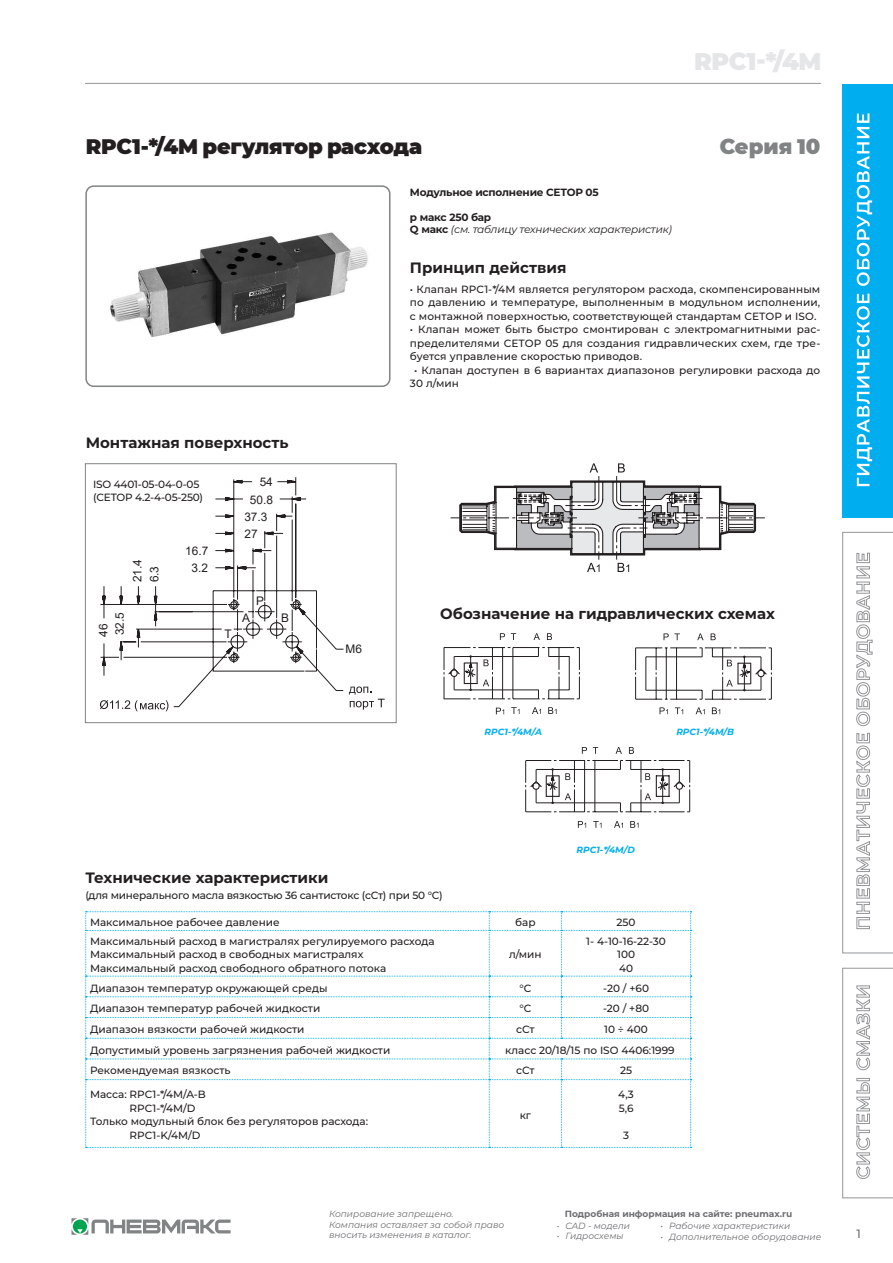
<style>
.page{position:relative;width:893px;height:1263px;background:#fff}
.page>*{position:absolute;margin:0;border:0;box-sizing:border-box;transform-origin:0 0}
.t1{font:900 24px "Montserrat";letter-spacing:-.02em;color:#e5e6e8}
.Стиль_абзаца_1{font:900 21px "Montserrat";letter-spacing:-.01em;color:#231f20}
.Стиль_абзаца_1-2{font:900 21px "Montserrat";color:#818485}
.Стиль_абзаца_1-3{font:700 15px "Montserrat";color:#231f20}
.t2{font:500 12px "Montserrat";color:#6c6d70}
.t3{font:11.85px/17.2px "Arial";color:#231f20}
.t4{font:500 10.5px/13.5px "Montserrat";color:#231f20;text-align:justify}
.t5{font:500 10.5px "Montserrat";letter-spacing:-.02em;color:#231f20}
.t6{font:italic 10.5px "Montserrat";letter-spacing:-.02em;color:#231f20}
.t7{font:700 10.5px "Montserrat";letter-spacing:-.02em;color:#231f20}
.t8{font:italic 9px/10.8px "Montserrat";color:#6c6d70}
.t9{font:700 9px "Montserrat";color:#6c6d70}
.маркированный_список{font:italic 700 9px "Montserrat";color:#00aeef}
.s1{font-weight:700;font-style:normal}
</style>
<div class="page">
<div style="left:843px;top:84px;width:50px;height:433px;background:#00aeef"></div>
<svg style="left:857px;top:294px;width:15px;height:192px"></svg>
<svg style="left:857px;top:113px;width:15px;height:173px"></svg>
<svg style="left:842px;top:968px;width:51px;height:230px"></svg>
<svg style="left:842px;top:532px;width:51px;height:421px"></svg>
<svg style="left:72px;top:1218px;width:159px;height:17px"></svg>
<hr style="left:85px;top:83px;width:736px;height:1px;background:#939598">
<svg style="left:85px;top:911px;width:607px;height:237px"></svg>
<svg style="left:85px;top:463px;width:312px;height:260px"></svg>
<img style="left:110px;top:232px;width:258px;height:105px">
<div style="left:85px;top:185px;width:305px;height:202px;border:2px solid #818485;border-radius:8px"></div>
<svg style="left:100px;top:477px;width:244px;height:230px"></svg>
<svg style="left:100px;top:700px;width:68px;height:11px"></svg>
<svg style="left:349px;top:686px;width:36px;height:24px"></svg>
<svg style="left:450px;top:463px;width:315px;height:109px"></svg>
<svg style="left:500px;top:633px;width:5px;height:7px"></svg>
<svg style="left:534px;top:633px;width:6px;height:7px"></svg>
<svg style="left:547px;top:633px;width:5px;height:7px"></svg>
<svg style="left:496px;top:708px;width:8px;height:6px"></svg>
<svg style="left:548px;top:707px;width:8px;height:7px"></svg>
<svg style="left:532px;top:707px;width:9px;height:7px"></svg>
<svg style="left:511px;top:707px;width:8px;height:7px"></svg>
<svg style="left:444px;top:647px;width:136px;height:53px"></svg>
<svg style="left:663px;top:633px;width:17px;height:7px"></svg>
<svg style="left:697px;top:633px;width:7px;height:7px"></svg>
<svg style="left:711px;top:633px;width:5px;height:7px"></svg>
<svg style="left:635px;top:647px;width:137px;height:53px"></svg>
<svg style="left:660px;top:707px;width:8px;height:7px"></svg>
<svg style="left:712px;top:707px;width:8px;height:7px"></svg>
<svg style="left:696px;top:707px;width:9px;height:7px"></svg>
<svg style="left:675px;top:707px;width:8px;height:7px"></svg>
<svg style="left:582px;top:747px;width:5px;height:7px"></svg>
<svg style="left:616px;top:747px;width:6px;height:7px"></svg>
<svg style="left:629px;top:747px;width:5px;height:7px"></svg>
<svg style="left:578px;top:821px;width:8px;height:7px"></svg>
<svg style="left:630px;top:821px;width:8px;height:7px"></svg>
<svg style="left:614px;top:821px;width:9px;height:7px"></svg>
<svg style="left:593px;top:821px;width:8px;height:7px"></svg>
<svg style="left:525px;top:760px;width:165px;height:52px"></svg>
<h1 class="t1" style="left:694px;top:44px;width:129px">RPC1-*/4M</h1>
<p class="Стиль_абзаца_1" style="left:86px;top:131px;width:338px">RPC1-*/4M регулятор расхода</p>
<p class="Стиль_абзаца_1-2" style="left:720px;top:131px;width:102px">Серия 10</p>
<p class="t7" style="left:410px;top:184px;width:190px">Модульное исполнение СЕТОР 05</p>
<p class="t7" style="left:410px;top:209px;width:83px">p макс 250 бар</p>
<p class="t6" style="left:410px;top:222px;width:264px"><span class="s1">Q макс</span> (см. таблицу технических характеристик)</p>
<p class="Стиль_абзаца_1-3" style="left:410px;top:256px;width:158px">Принцип действия</p>
<p class="Стиль_абзаца_1-3" style="left:86px;top:432px;width:204px">Монтажная поверхность</p>
<p class="t3" style="left:260px;top:473px;width:15px">54</p>
<p class="t5" style="left:93px;top:477px;width:108px">ISO 4401-05-04-0-05</p>
<p class="t5" style="left:93px;top:490px;width:111px">(CETOP 4.2-4-05-250)</p>
<p class="t3" style="left:244px;top:491px;width:30px;text-indent:6px">50.8<br>37.3<br>27</p>
<p class="t3" style="left:191px;top:559px;width:18px">3.2</p>
<p class="t3" style="left:185px;top:542px;width:25px">16.7</p>
<p class="t3" style="left:129px;top:582px;width:25px;line-height:16.8px;rotate:-90deg">21.4<br>6.3</p>
<p class="t3" style="left:95px;top:637px;width:26px;line-height:16.4px;rotate:-90deg">46<br>32.5</p>
<p class="t3" style="left:224px;top:625px;width:9px">T</p>
<p class="t3" style="left:256px;top:592px;width:9px">P</p>
<p class="t3" style="left:242px;top:609px;width:9px">A</p>
<p class="t3" style="left:281px;top:609px;width:9px">B</p>
<p class="t4" style="left:410px;top:282px;width:412px">• Клапан RPC1-*/4M является регулятором расхода, скомпенсированным по давлению и температуре, выполненным в модульном исполнении, с монтажной поверхностью, соответствующей стандартам СЕТОР и ISO.</p>
<p class="t4" style="left:410px;top:322px;width:412px">• Клапан может быть быстро смонтирован с электромагнитными рас&shy;пределителями СЕТОР 05 для создания гидравлических схем, где тре&shy;буется управление скоростью приводов.</p>
<p class="t4" style="left:410px;top:363px;width:412px;text-indent:4px">• Клапан доступен в 6 вариантах диапазонов регулировки расхода до<br>30 л/мин</p>
<p class="t3" style="left:346px;top:640px;width:18px">M6</p>
<p class="Стиль_абзаца_1-3" style="left:440px;top:603px;width:336px">Обозначение на гидравлических схемах</p>
<p class="маркированный_список" style="left:485px;top:725px;width:59px">RPC1-*/4M/A</p>
<p class="маркированный_список" style="left:676px;top:725px;width:59px">RPC1-*/4M/B</p>
<p class="Стиль_абзаца_1-3" style="left:85px;top:867px;width:245px">Технические характеристики</p>
<p class="t5" style="left:85px;top:887px;width:359px">(для минерального масла вязкостью 36 сантистокс (cСт) при 50 °С)</p>
<p class="маркированный_список" style="left:576px;top:843px;width:60px">RPC1-*/4M/D</p>
<p class="t4" style="left:90px;top:915px;width:191px">Максимальное рабочее давление</p>
<p class="t4" style="left:515px;top:915px;width:22px">бар</p>
<p class="t4" style="left:617px;top:915px;width:21px">250</p>
<p class="t4" style="left:90px;top:934px;width:346px">Максимальный расход в магистралях регулируемого расхода</p>
<p class="t4" style="left:90px;top:947px;width:275px">Максимальный расход в свободных магистралях</p>
<p class="t4" style="left:90px;top:961px;width:298px">Максимальный расход свободного обратного потока</p>
<p class="t4" style="left:586px;top:934px;width:81px">1- 4-10-16-22-30</p>
<p class="t4" style="left:617px;top:947px;width:19px">100</p>
<p class="t4" style="left:619px;top:961px;width:16px">40</p>
<p class="t4" style="left:509px;top:947px;width:34px">л/мин</p>
<p class="t4" style="left:90px;top:981px;width:239px">Диапазон температур окружающей среды</p>
<p class="t4" style="left:519px;top:981px;width:14px">°C</p>
<p class="t4" style="left:603px;top:981px;width:47px">-20 / +60</p>
<p class="t4" style="left:90px;top:1001px;width:232px">Диапазон температур рабочей жидкости</p>
<p class="t4" style="left:519px;top:1001px;width:14px">°C</p>
<p class="t4" style="left:603px;top:1001px;width:48px">-20 / +80</p>
<p class="t4" style="left:90px;top:1022px;width:216px">Диапазон вязкости рабочей жидкости</p>
<p class="t4" style="left:516px;top:1022px;width:20px">сСт</p>
<p class="t4" style="left:604px;top:1022px;width:45px">10 ÷ 400</p>
<p class="t4" style="left:90px;top:1043px;width:302px">Допустимый уровень загрязнения рабочей жидкости</p>
<p class="t4" style="left:505px;top:1043px;width:171px">класс 20/18/15 по ISO 4406:1999</p>
<p class="t4" style="left:90px;top:1063px;width:142px">Рекомендуемая вязкость</p>
<p class="t4" style="left:516px;top:1063px;width:20px">сСт</p>
<p class="t4" style="left:620px;top:1063px;width:14px">25</p>
<p class="t4" style="left:90px;top:1087px;width:117px">Масса: RPC1-*/4M/A-B</p>
<p class="t4" style="left:130px;top:1101px;width:67px">RPC1-*/4M/D</p>
<p class="t4" style="left:90px;top:1114px;width:280px">Только модульный блок без регуляторов расхода:</p>
<p class="t4" style="left:130px;top:1128px;width:72px">RPC1-K/4M/D</p>
<p class="t4" style="left:618px;top:1087px;width:17px">4,3</p>
<p class="t4" style="left:619px;top:1101px;width:16px">5,6</p>
<p class="t4" style="left:623px;top:1128px;width:8px">3</p>
<p class="t4" style="left:520px;top:1108px;width:13px">кг</p>
<p class="t8" style="left:329px;top:1208px;width:177px">Копирование запрещено.<br>Компания оставляет за собой право вносить изменения в каталог.</p>
<p class="t9" style="left:565px;top:1207px;width:229px">Подробная информация на сайте: pneumax.ru</p>
<p class="t8" style="left:557px;top:1219px;width:74px">• CAD - модели</p>
<p class="t8" style="left:557px;top:1230px;width:68px">• Гидросхемы</p>
<p class="t8" style="left:661px;top:1220px;width:131px">• Рабочие характеристики</p>
<p class="t8" style="left:661px;top:1231px;width:162px">• Дополнительное оборудование</p>
<p class="t2" style="left:856px;top:1225px;width:6px">1</p>
</div>
